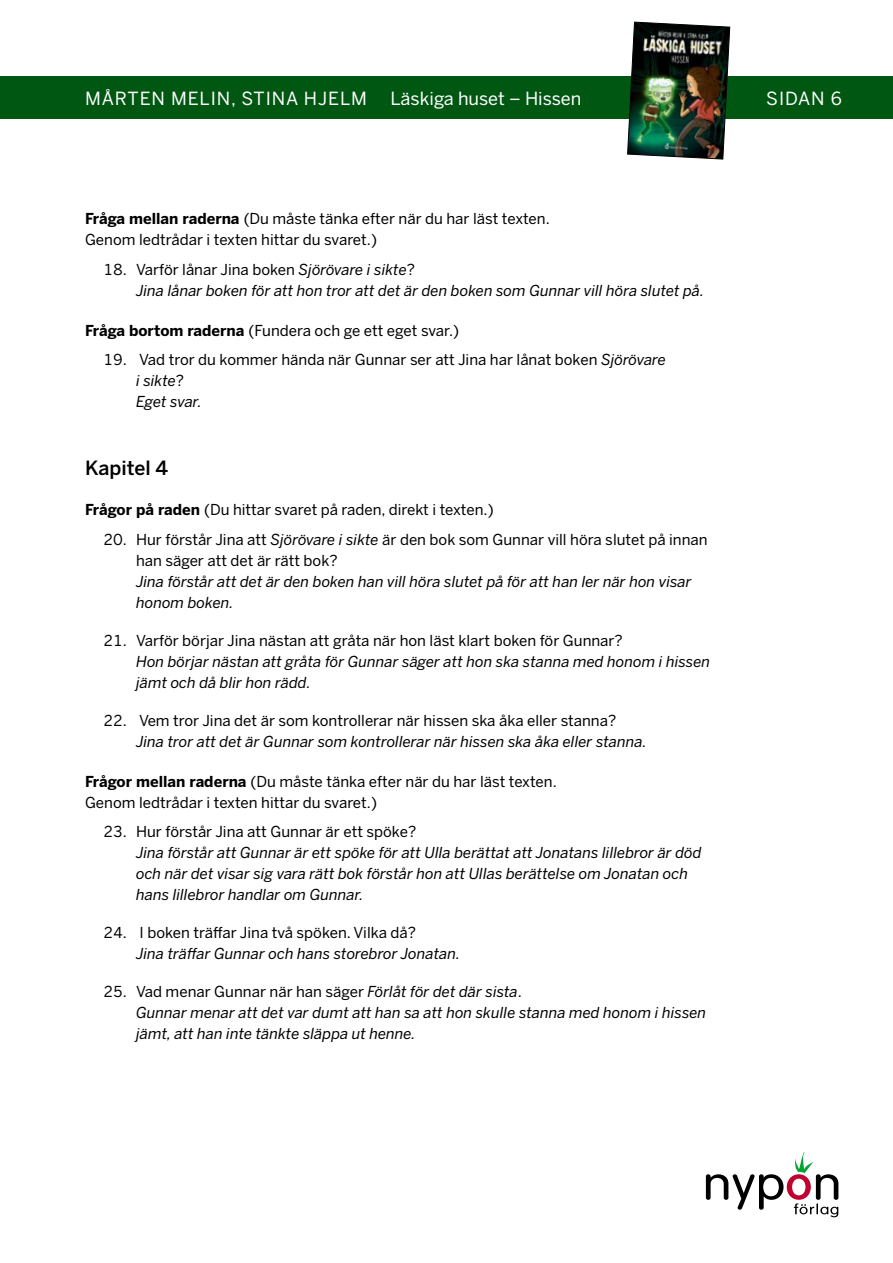
<style>
.page{position:relative;width:893px;height:1263px;background:#fff}
.page>*{position:absolute;margin:0;border:0;box-sizing:border-box;transform-origin:0 0}
.t1{font:500 19.5px "Benton Sans";color:#000}
.t2{font:18px "Benton Sans";letter-spacing:.04em;color:#fff}
.t3{font:18px "Benton Sans";color:#fff}
.t4{font:italic 15px/21px "Benton Sans";color:#000}
.t5{font:15px/21px "Benton Sans";color:#000}
.s1{font-weight:700}
.s2{font-style:normal}
.s3{font-style:italic}
</style>
<div class="page">
<svg style="left:706px;top:1152px;width:132px;height:65px"></svg>
<div style="left:0;top:77px;width:893px;height:42px;background:#005712"></div>
<img style="left:627px;top:21px;width:103px;height:139px">
<p class="t2" style="left:85px;top:87px;width:283px">MÅRTEN MELIN, STINA HJELM</p>
<p class="t3" style="left:390px;top:87px;width:193px">Läskiga huset – Hissen</p>
<p class="t2" style="left:766px;top:87px;width:77px">SIDAN 6</p>
<p class="t5" style="left:85px;top:209px;width:466px"><span class="s1">Fråga mellan raderna</span> (Du måste tänka efter när du har läst texten.<br>Genom ledtrådar i texten hittar du svaret.)</p>
<p class="t4" style="left:136px;top:259px;width:570px;text-indent:-33px"><span class="s2">18. Varför lånar Jina boken</span> Sjörövare i sikte<span class="s2">?<br></span>Jina lånar boken för att hon tror att det är den boken som Gunnar vill höra slutet på.</p>
<p class="t5" style="left:85px;top:320px;width:376px"><span class="s1">Fråga bortom raderna</span> (Fundera och ge ett eget svar.)</p>
<p class="t5" style="left:136px;top:350px;width:531px;text-indent:-33px">19. Vad tror du kommer hända när Gunnar ser att Jina har lånat boken <span class="s3">Sjörövare i sikte</span>?<br><span class="s3">Eget svar.</span></p>
<h1 class="t1" style="left:85px;top:456px;width:85px">Kapitel 4</h1>
<p class="t5" style="left:85px;top:499px;width:410px"><span class="s1">Frågor på raden</span> (Du hittar svaret på raden, direkt i texten.)</p>
<p class="t5" style="left:136px;top:529px;width:573px;text-indent:-33px">20. Hur förstår Jina att <span class="s3">Sjörövare i sikte</span> är den bok som Gunnar vill höra slutet på innan han säger att det är rätt bok?</p>
<p class="t4" style="left:136px;top:571px;width:557px">Jina förstår att det är den boken han vill höra slutet på för att han ler när hon visar honom boken.</p>
<p class="t5" style="left:103px;top:630px;width:521px">21. Varför börjar Jina nästan att gråta när hon läst klart boken för Gunnar?</p>
<p class="t4" style="left:136px;top:651px;width:576px">Hon börjar nästan att gråta för Gunnar säger att hon ska stanna med honom i hissen jämt och då blir hon rädd.</p>
<p class="t5" style="left:103px;top:710px;width:514px">22. Vem tror Jina det är som kontrollerar när hissen ska åka eller stanna?</p>
<p class="t4" style="left:136px;top:731px;width:512px">Jina tror att det är Gunnar som kontrollerar när hissen ska åka eller stanna.</p>
<p class="t5" style="left:85px;top:771px;width:473px"><span class="s1">Frågor mellan raderna</span> (Du måste tänka efter när du har läst texten.<br>Genom ledtrådar i texten hittar du svaret.)</p>
<p class="t5" style="left:103px;top:821px;width:314px">23. Hur förstår Jina att Gunnar är ett spöke?</p>
<p class="t4" style="left:136px;top:842px;width:567px">Jina förstår att Gunnar är ett spöke för att Ulla berättat att Jonatans lillebror är död och när det visar sig vara rätt bok förstår hon att Ullas berättelse om Jonatan och hans lillebror handlar om Gunnar.</p>
<p class="t5" style="left:103px;top:922px;width:314px">24. I boken träffar Jina två spöken. Vilka då?</p>
<p class="t4" style="left:136px;top:943px;width:326px">Jina träffar Gunnar och hans storebror Jonatan.</p>
<p class="t4" style="left:136px;top:981px;width:572px;text-indent:-33px"><span class="s2">25. Vad menar Gunnar när han säger</span> Förlåt för det där sista<span class="s2">.<br></span>Gunnar menar att det var dumt att han sa att hon skulle stanna med honom i hissen jämt, att han inte tänkte släppa ut henne.</p>
</div>
